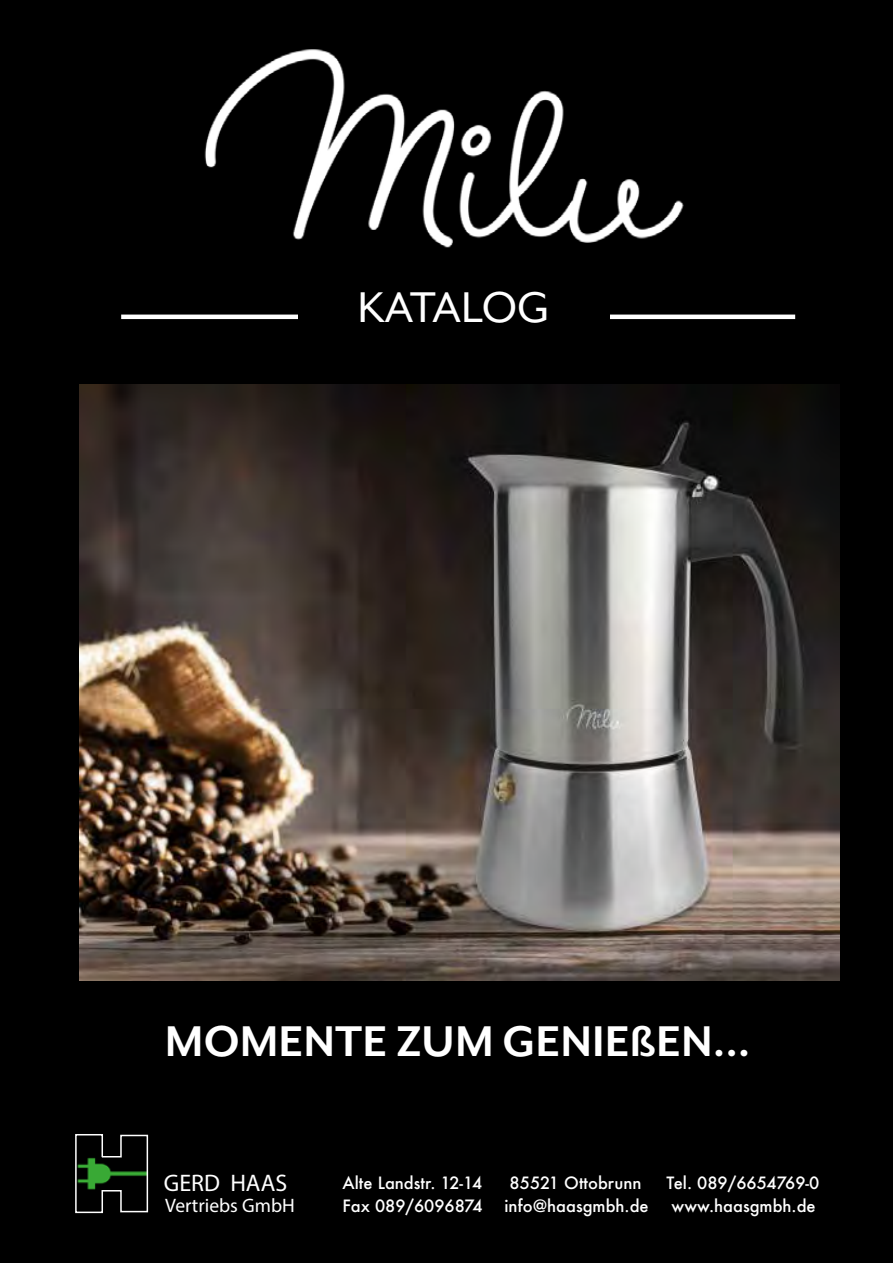
<style>
.page{position:relative;width:893px;height:1263px;background:#000}
.page>*{position:absolute;margin:0;border:0;box-sizing:border-box;transform-origin:0 0}
.t1{font:700 49.5px "Mr Eaves San OT";color:#fff}
.t2{font:49.5px "Mr Eaves San OT";letter-spacing:-.015em;color:#fff}
.t3{font:24px "Myriad Pro";color:#fff}
.t4{font:19.5px "Myriad Pro";color:#fff}
.t5{font:500 16.5px "Futura";color:#fff}
</style>
<div class="page">
<img style="left:204px;top:49px;width:480px;height:199px">
<hr style="left:121px;top:315px;width:674px;height:4px;background:#fff">
<div style="left:298px;top:281px;width:311px;height:72px;background:#000"></div>
<img style="left:79px;top:385px;width:760px;height:596px">
<svg style="left:75px;top:1134px;width:74px;height:80px"></svg>
<h1 class="t2" style="left:357px;top:280px;width:194px">KATALOG</h1>
<h1 class="t1" style="left:165px;top:1013px;width:587px">MOMENTE ZUM GENIEßEN...</h1>
<h2 class="t3" style="left:164px;top:1168px;width:125px">GERD HAAS</h2>
<p class="t4" style="left:165px;top:1194px;width:131px">Vertriebs GmbH</p>
<p class="t5" style="left:342px;top:1172px;width:141px">Alte Landstr. 12-14</p>
<p class="t5" style="left:510px;top:1172px;width:133px">85521 Ottobrunn</p>
<p class="t5" style="left:666px;top:1172px;width:154px">Tel. 089/6654769-0</p>
<p class="t5" style="left:342px;top:1194px;width:142px">Fax 089/6096874</p>
<p class="t5" style="left:504px;top:1194px;width:146px">info@haasgmbh.de</p>
<p class="t5" style="left:672px;top:1194px;width:146px">www.haasgmbh.de</p>
</div>
